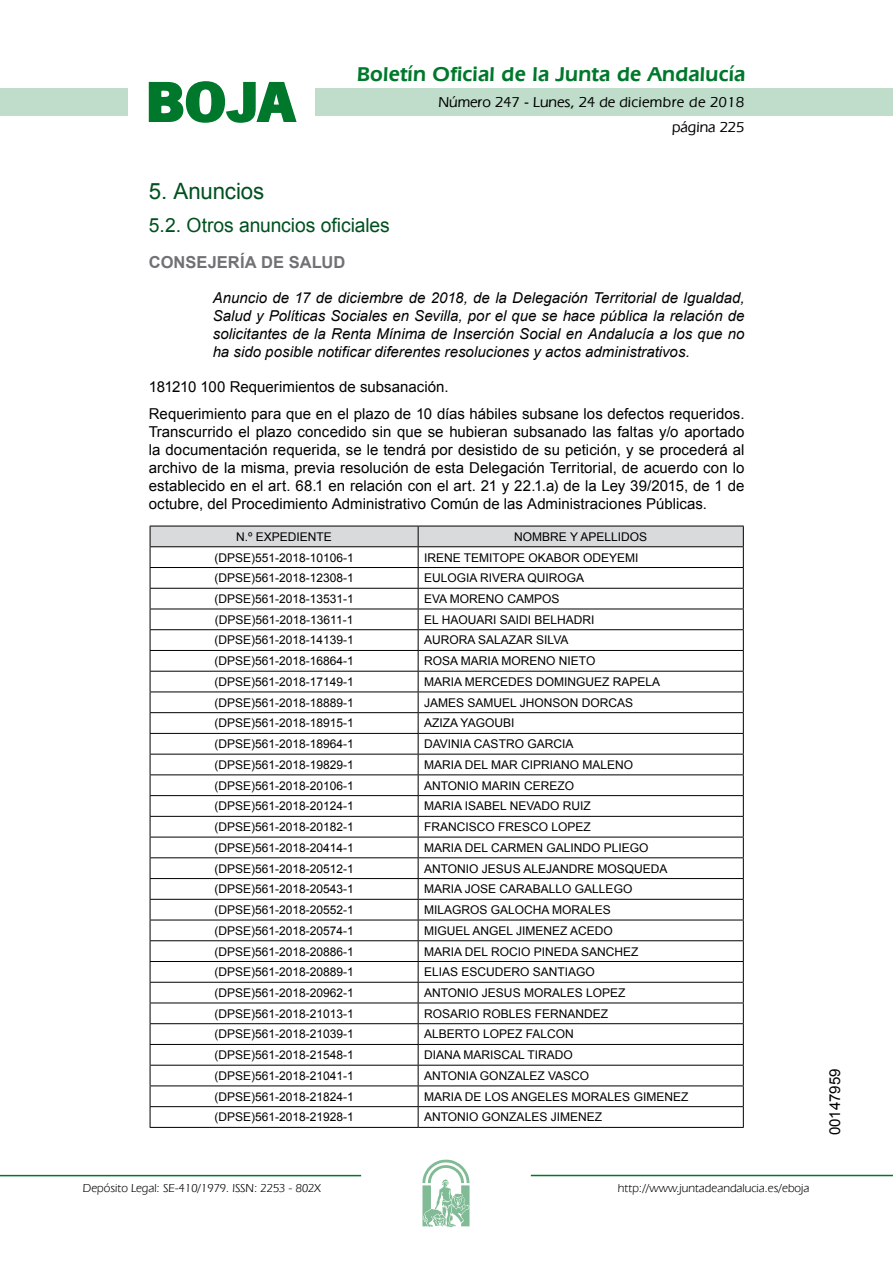
<style>
.page{position:relative;width:893px;height:1263px;background:#fff}
.page>*{position:absolute;margin:0;border:0;box-sizing:border-box;transform-origin:0 0}
.t1{font:700 57.75px "News Got T";color:#00782c;scale:1.14 1}
.t2{font:22.5px "Arial";letter-spacing:-.005em;color:#00501f}
.t3{font:600 21px "Eras IT Cby BT";letter-spacing:.01em;color:#00782c}
.t4{font:19.5px "Arial";letter-spacing:-.005em;color:#00501f}
.t5{font:700 16.5px "Arial";letter-spacing:.005em;color:#707173}
.t6{font:15px/18px "Arial";color:#000}
.t7{font:italic 15px/18px "Arial";color:#000;text-align:justify}
.t8{font:500 15px/24.5px "Eras IT Cby BT";color:#000;text-align:right}
.t9{font:12px "Arial";color:#000}
.t10{font:12px "Eras IT Cby BT";color:#000}
</style>
<div class="page">
<div style="left:315px;top:88px;width:577px;height:28px;background:#bfddca"></div>
<div style="left:0;top:88px;width:128px;height:28px;background:#bfddca"></div>
<hr style="left:0;top:1175px;width:361px;height:1px;background:#00782c">
<svg style="left:422px;top:1159px;width:47px;height:68px"></svg>
<hr style="left:531px;top:1175px;width:361px;height:1px;background:#00782c">
<svg style="left:148px;top:81px;width:149px;height:42px"></svg>
<svg style="left:150px;top:526px;width:594px;height:601px"></svg>
<hr style="left:150px;top:1127px;width:268px;height:1px;background:#000">
<hr style="left:418px;top:1127px;width:325px;height:1px;background:#000">
<h1 class="t1" style="left:145px;top:68px;width:133px">BOJA</h1>
<h3 class="t3" style="left:357px;top:62px;width:390px">Boletín Oficial de la Junta de Andalucía</h3>
<p class="t8" style="left:438px;top:90px;width:307px">Número 247 - Lunes, 24 de diciembre de 2018 página 225</p>
<h2 class="t2" style="left:149px;top:177px;width:117px">5. Anuncios</h2>
<h3 class="t4" style="left:149px;top:212px;width:242px">5.2. Otros anuncios oficiales</h3>
<h3 class="t5" style="left:149px;top:251px;width:198px">CONSEJERÍA DE SALUD</h3>
<p class="t7" style="left:213px;top:289px;width:533px">Anuncio de 17 de diciembre de 2018, de la Delegación Territorial de lgualdad, Salud y Políticas Sociales en Sevilla, por el que se hace pública la relación de solicitantes de la Renta Mínima de Inserción Social en Andalucía a los que no ha sido posible notificar diferentes resoluciones y actos administrativos.</p>
<p class="t6" style="left:149px;top:374px;width:597px;line-height:26.5px">181210 100 Requerimientos de subsanación.<br>Requerimiento para que en el plazo de 10 días hábiles subsane los defectos requeridos.</p>
<p class="t6" style="left:149px;top:423px;width:597px;text-align:justify">Transcurrido el plazo concedido sin que se hubieran subsanado las faltas y/o aportado la documentación requerida, se le tendrá por desistido de su petición, y se procederá al archivo de la misma, previa resolución de esta Delegación Territorial, de acuerdo con lo establecido en el art. 68.1 en relación con el art. 21 y 22.1.a) de la Ley 39/2015, de 1 de octubre, del Procedimiento Administrativo Común de las Administraciones Públicas.</p>
<p class="t9" style="left:236px;top:529px;width:97px">N.º EXPEDIENTE</p>
<p class="t9" style="left:514px;top:529px;width:134px">NOMBRE Y APELLIDOS</p>
<p class="t9" style="left:214px;top:549px;width:141px">(DPSE)551-2018-10106-1</p>
<p class="t9" style="left:424px;top:549px;width:216px">IRENE TEMITOPE OKABOR ODEYEMI</p>
<p class="t9" style="left:214px;top:570px;width:141px">(DPSE)561-2018-12308-1</p>
<p class="t9" style="left:424px;top:570px;width:162px">EULOGIA RIVERA QUIROGA</p>
<p class="t9" style="left:214px;top:591px;width:141px">(DPSE)561-2018-13531-1</p>
<p class="t9" style="left:424px;top:591px;width:137px">EVA MORENO CAMPOS</p>
<p class="t9" style="left:215px;top:612px;width:140px">(DPSE)561-2018-13611-1</p>
<p class="t9" style="left:424px;top:612px;width:172px">EL HAOUARI SAIDI BELHADRI</p>
<p class="t9" style="left:214px;top:632px;width:141px">(DPSE)561-2018-14139-1</p>
<p class="t9" style="left:424px;top:632px;width:146px">AURORA SALAZAR SILVA</p>
<p class="t9" style="left:214px;top:653px;width:141px">(DPSE)561-2018-16864-1</p>
<p class="t9" style="left:424px;top:653px;width:173px">ROSA MARIA MORENO NIETO</p>
<p class="t9" style="left:214px;top:674px;width:141px">(DPSE)561-2018-17149-1</p>
<p class="t9" style="left:424px;top:674px;width:238px">MARIA MERCEDES DOMINGUEZ RAPELA</p>
<p class="t9" style="left:214px;top:695px;width:141px">(DPSE)561-2018-18889-1</p>
<p class="t9" style="left:424px;top:695px;width:210px">JAMES SAMUEL JHONSON DORCAS</p>
<p class="t9" style="left:214px;top:715px;width:141px">(DPSE)561-2018-18915-1</p>
<p class="t9" style="left:424px;top:715px;width:92px">AZIZA YAGOUBI</p>
<p class="t9" style="left:214px;top:736px;width:141px">(DPSE)561-2018-18964-1</p>
<p class="t9" style="left:424px;top:736px;width:151px">DAVINIA CASTRO GARCIA</p>
<p class="t9" style="left:214px;top:757px;width:141px">(DPSE)561-2018-19829-1</p>
<p class="t9" style="left:424px;top:757px;width:210px">MARIA DEL MAR CIPRIANO MALENO</p>
<p class="t9" style="left:214px;top:778px;width:141px">(DPSE)561-2018-20106-1</p>
<p class="t9" style="left:424px;top:778px;width:151px">ANTONIO MARIN CEREZO</p>
<p class="t9" style="left:214px;top:798px;width:141px">(DPSE)561-2018-20124-1</p>
<p class="t9" style="left:424px;top:798px;width:168px">MARIA ISABEL NEVADO RUIZ</p>
<p class="t9" style="left:214px;top:819px;width:141px">(DPSE)561-2018-20182-1</p>
<p class="t9" style="left:424px;top:819px;width:168px">FRANCISCO FRESCO LOPEZ</p>
<p class="t9" style="left:214px;top:840px;width:141px">(DPSE)561-2018-20414-1</p>
<p class="t9" style="left:424px;top:840px;width:226px">MARIA DEL CARMEN GALINDO PLIEGO</p>
<p class="t9" style="left:214px;top:860px;width:141px">(DPSE)561-2018-20512-1</p>
<p class="t9" style="left:424px;top:860px;width:245px">ANTONIO JESUS ALEJANDRE MOSQUEDA</p>
<p class="t9" style="left:214px;top:881px;width:141px">(DPSE)561-2018-20543-1</p>
<p class="t9" style="left:424px;top:881px;width:210px">MARIA JOSE CARABALLO GALLEGO</p>
<p class="t9" style="left:214px;top:902px;width:141px">(DPSE)561-2018-20552-1</p>
<p class="t9" style="left:424px;top:902px;width:188px">MILAGROS GALOCHA MORALES</p>
<p class="t9" style="left:214px;top:923px;width:141px">(DPSE)561-2018-20574-1</p>
<p class="t9" style="left:424px;top:923px;width:190px">MIGUEL ANGEL JIMENEZ ACEDO</p>
<p class="t9" style="left:214px;top:943px;width:141px">(DPSE)561-2018-20886-1</p>
<p class="t9" style="left:424px;top:943px;width:216px">MARIA DEL ROCIO PINEDA SANCHEZ</p>
<p class="t9" style="left:214px;top:964px;width:141px">(DPSE)561-2018-20889-1</p>
<p class="t9" style="left:424px;top:964px;width:172px">ELIAS ESCUDERO SANTIAGO</p>
<p class="t9" style="left:214px;top:985px;width:141px">(DPSE)561-2018-20962-1</p>
<p class="t9" style="left:424px;top:985px;width:203px">ANTONIO JESUS MORALES LOPEZ</p>
<p class="t9" style="left:214px;top:1006px;width:141px">(DPSE)561-2018-21013-1</p>
<p class="t9" style="left:424px;top:1006px;width:186px">ROSARIO ROBLES FERNANDEZ</p>
<p class="t9" style="left:214px;top:1026px;width:141px">(DPSE)561-2018-21039-1</p>
<p class="t9" style="left:424px;top:1026px;width:151px">ALBERTO LOPEZ FALCON</p>
<p class="t9" style="left:214px;top:1047px;width:141px">(DPSE)561-2018-21548-1</p>
<p class="t9" style="left:424px;top:1047px;width:150px">DIANA MARISCAL TIRADO</p>
<p class="t9" style="left:214px;top:1068px;width:141px">(DPSE)561-2018-21041-1</p>
<p class="t9" style="left:424px;top:1068px;width:166px">ANTONIA GONZALEZ VASCO</p>
<p class="t9" style="left:214px;top:1089px;width:141px">(DPSE)561-2018-21824-1</p>
<p class="t9" style="left:424px;top:1089px;width:266px">MARIA DE LOS ANGELES MORALES GIMENEZ</p>
<p class="t9" style="left:214px;top:1109px;width:141px">(DPSE)561-2018-21928-1</p>
<p class="t9" style="left:424px;top:1109px;width:179px">ANTONIO GONZALES JIMENEZ</p>
<p class="t10" style="left:83px;top:1181px;width:239px">Depósito Legal: SE-410/1979. ISSN: 2253 - 802X</p>
<p class="t10" style="left:618px;top:1181px;width:193px">http://www.juntadeandalucia.es/eboja</p>
<p class="t6" style="left:826px;top:1135px;width:68px;rotate:-90deg">00147959</p>
</div>
